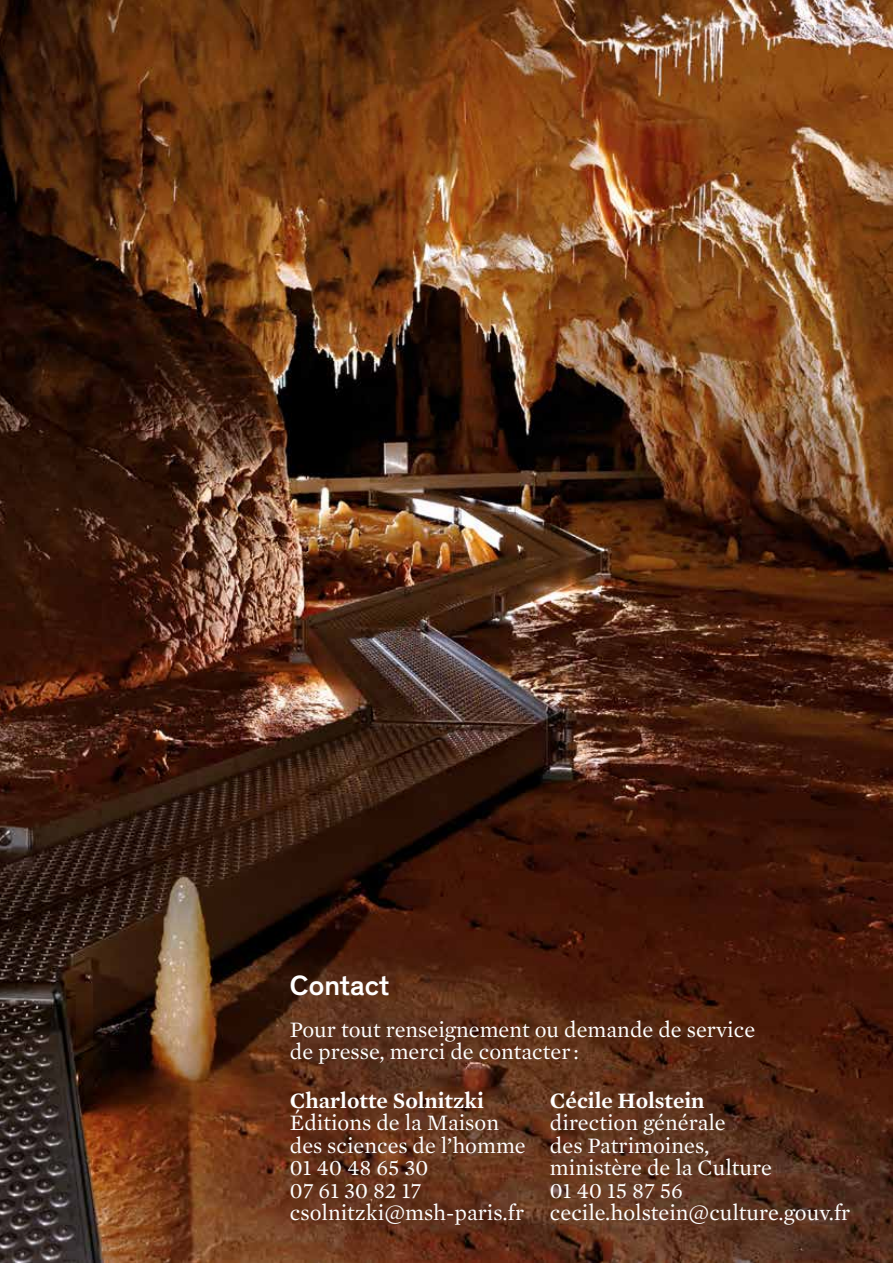
<style>
.page{position:relative;width:893px;height:1263px;background:#fff}
.page>*{position:absolute;margin:0;border:0;box-sizing:border-box;transform-origin:0 0}
.t1{font:500 28.5px "Theinhardt";letter-spacing:.005em;color:#fff}
.t2{font:22.5px/22.5px "Mercury Text G1";color:#fff}
.t3{font:600 22.5px "Mercury Text G1";color:#fff}
</style>
<div class="page">
<img style="left:0;top:0;width:893px;height:1263px">
<p class="t1" style="left:290px;top:968px;width:101px">Contact</p>
<p class="t2" style="left:290px;top:1017px;width:467px">Pour tout renseignement ou demande de service de presse, merci de contacter :</p>
<p class="t3" style="left:290px;top:1084px;width:195px">Charlotte Solnitzki</p>
<p class="t2" style="left:290px;top:1110px;width:237px">Éditions de la Maison des sciences de l’homme<br>01 40 48 65 30<br>07 61 30 82 17 csolnitzki@msh-paris.fr</p>
<p class="t3" style="left:550px;top:1084px;width:156px">Cécile Holstein</p>
<p class="t2" style="left:550px;top:1110px;width:302px">direction générale<br>des Patrimoines,<br>ministère de la Culture<br>01 40 15 87 56 cecile.holstein@culture.gouv.fr</p>
</div>
